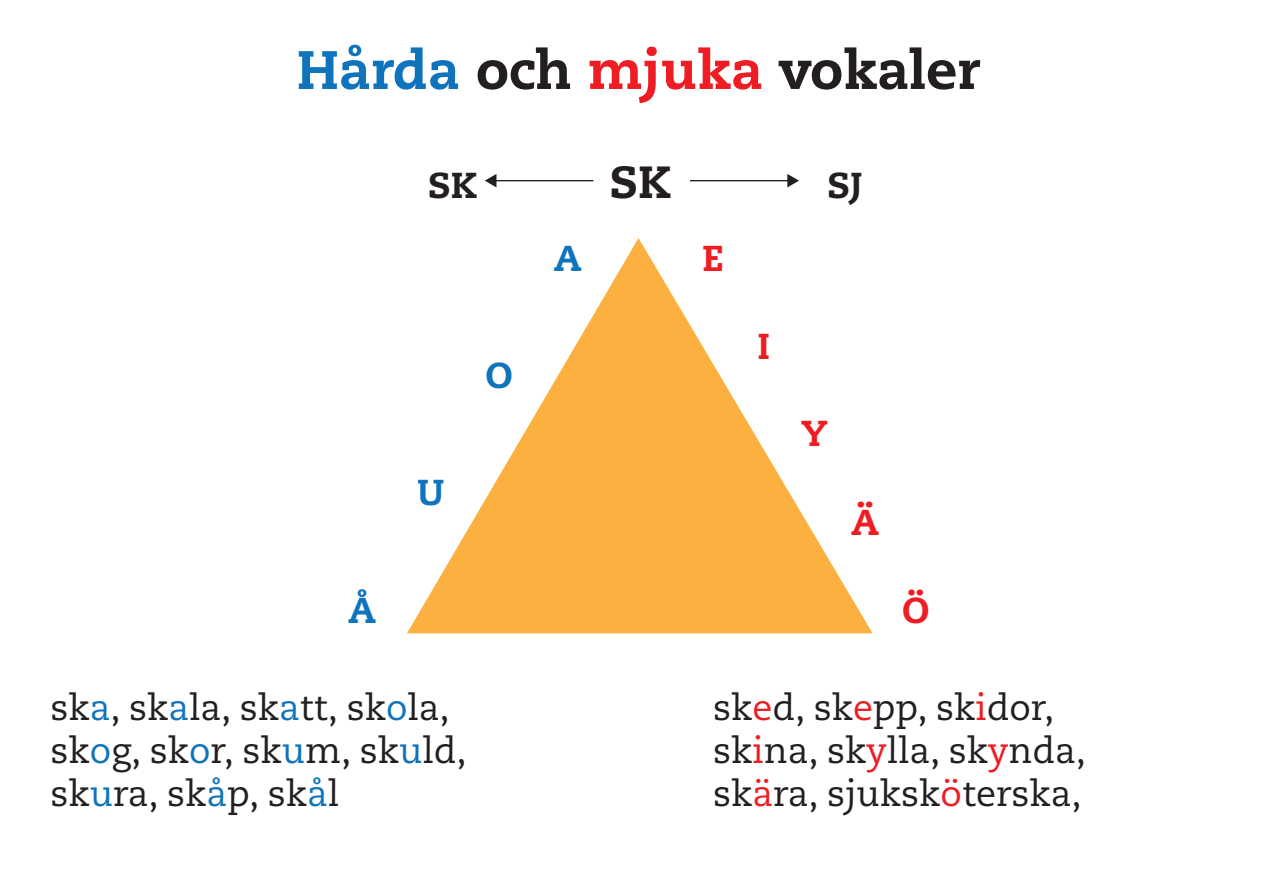
<style>
.page{position:relative;width:1263px;height:893px;background:#fff}
.page>*{position:absolute;margin:0;border:0;box-sizing:border-box;transform-origin:0 0}
.t1{font:800 54px "Caecilia";color:#231f20}
.t2{font:800 45px "Caecilia";color:#231f20}
.t3{font:36px/43.2px "Caecilia";color:#231f20}
.t4{font:800 36px "Caecilia";color:#ee1d23}
.t5{font:800 36px "Caecilia";color:#231f20}
.t6{font:800 36px "Caecilia";color:#1074bc}
.s1{color:#1074bc}
.s2{color:#ee1d23}
</style>
<div class="page">
<svg style="left:407px;top:238px;width:465px;height:395px"></svg>
<hr style="left:494px;top:180px;width:99px;height:1px;background:#231f20">
<svg style="left:485px;top:174px;width:11px;height:13px"></svg>
<hr style="left:690px;top:180px;width:99px;height:1px;background:#231f20">
<svg style="left:787px;top:174px;width:12px;height:13px"></svg>
<h1 class="t1" style="left:297px;top:37px;width:685px"><span class="s1">Hårda</span> och <span class="s2">mjuka</span> vokaler</h1>
<p class="t5" style="left:428px;top:163px;width:50px">SK</p>
<p class="t2" style="left:610px;top:155px;width:62px">SK</p>
<p class="t5" style="left:827px;top:163px;width:36px">SJ</p>
<p class="t6" style="left:348px;top:588px;width:30px">Å</p>
<p class="t6" style="left:417px;top:470px;width:29px">U</p>
<p class="t6" style="left:486px;top:353px;width:29px">O</p>
<p class="t6" style="left:554px;top:236px;width:30px">A</p>
<p class="t4" style="left:702px;top:236px;width:23px">E</p>
<p class="t4" style="left:757px;top:324px;width:14px">I</p>
<p class="t4" style="left:801px;top:411px;width:28px">Y</p>
<p class="t4" style="left:851px;top:500px;width:30px">Ä</p>
<p class="t4" style="left:902px;top:588px;width:29px">Ö</p>
<p class="t3" style="left:51px;top:687px;width:418px">sk<span class="s1">a</span>, sk<span class="s1">a</span>la, sk<span class="s1">a</span>tt, sk<span class="s1">o</span>la, sk<span class="s1">o</span>g, sk<span class="s1">o</span>r, sk<span class="s1">u</span>m, sk<span class="s1">u</span>ld, sk<span class="s1">u</span>ra, sk<span class="s1">å</span>p, sk<span class="s1">å</span>l</p>
<p class="t3" style="left:713px;top:687px;width:374px">sk<span class="s2">e</span>d, sk<span class="s2">e</span>pp, sk<span class="s2">i</span>dor, sk<span class="s2">i</span>na, sk<span class="s2">y</span>lla, sk<span class="s2">y</span>nda, sk<span class="s2">ä</span>ra, sjuksk<span class="s2">ö</span>terska,</p>
</div>
